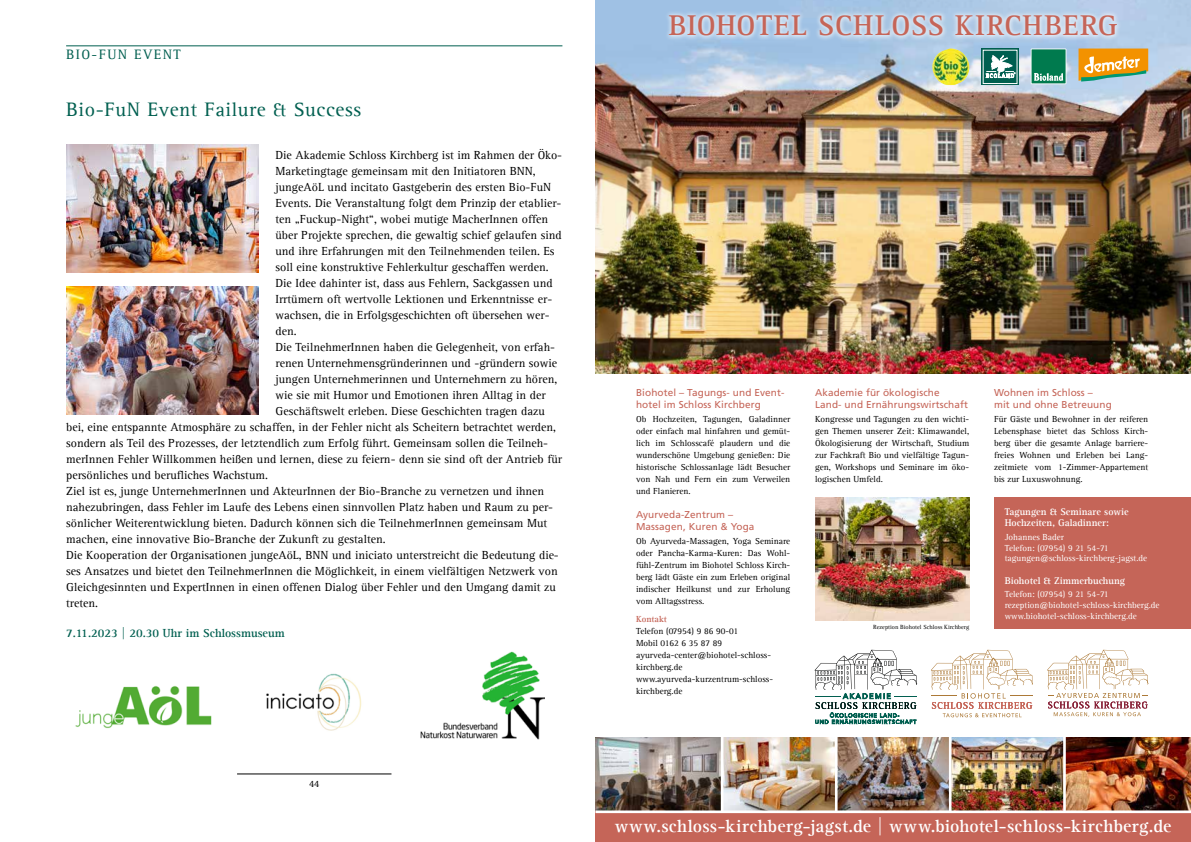
<style>
.page{position:relative;width:1191px;height:842px;background:#fff}
.page>*{position:absolute;margin:0;border:0;box-sizing:border-box;transform-origin:0 0}
.t1{font:700 29.3px "Agfa Rotis Serif";letter-spacing:.025em;color:#c56558}
.t2{font:20px "Agfa Rotis Serif";letter-spacing:.03em;color:#005f50}
.t3{font:700 18px "Agfa Rotis Serif";letter-spacing:.015em;color:#fff}
.t4{font:14px "Agfa Rotis Serif";letter-spacing:.1em;color:#005f50}
.t5{font:12px "Agfa Rotis Serif";color:#000}
.t6{font:700 12px "Agfa Rotis Serif";color:#005f50}
.t7{font:10px/12px "Frutiger LT Std";letter-spacing:.01em;color:#c56558}
.t8{font:700 10px/11.4px "Agfa Rotis Serif";color:#fff}
.t9{font:10px "Agfa Rotis Serif";color:#000}
.t10{font:9px/12px "Agfa Rotis Serif";color:#000;text-align:justify}
.t11{font:9px/10.8px "Agfa Rotis Serif";color:#fff}
.t12{font:700 9px "Agfa Rotis Serif";color:#c56558}
.t13{font:7.4px "Avenir LT Std";letter-spacing:.2em;color:#015f50}
.t14{font:6.1px "Agfa Rotis Serif";color:#000}
</style>
<div class="page">
<hr style="left:237px;top:774px;width:154px;height:1px;background:#000">
<hr style="left:66px;top:46px;width:496px;height:1px;background:#005f50">
<img style="left:595px;top:737px;width:596px;height:73px">
<hr style="left:721px;top:736px;width:2px;height:76px;background:#fff">
<hr style="left:835px;top:736px;width:2px;height:76px;background:#fff">
<hr style="left:949px;top:736px;width:2px;height:76px;background:#fff">
<hr style="left:1063px;top:736px;width:2px;height:76px;background:#fff">
<div style="left:994px;top:497px;width:197px;height:132px;background:#c56558"></div>
<img style="left:815px;top:497px;width:154px;height:123px">
<svg style="left:931px;top:650px;width:102px;height:67px"></svg>
<svg style="left:1047px;top:650px;width:101px;height:67px"></svg>
<img style="left:595px;top:0;width:596px;height:373px">
<svg style="left:1030px;top:49px;width:36px;height:35px"></svg>
<div style="left:1031px;top:49px;width:34px;height:34px;background:#007a4e"></div>
<svg style="left:1034px;top:73px;width:29px;height:8px"></svg>
<svg style="left:1078px;top:49px;width:70px;height:33px;background:#d7a94d"></svg>
<div style="left:664px;top:10px;width:458px;height:32px;background:#fff;opacity:.75"></div>
<div style="left:595px;top:812px;width:596px;height:30px;background:#c56558"></div>
<hr style="left:595px;top:810px;width:596px;height:3px;background:#fff">
<svg style="left:814px;top:650px;width:103px;height:40px"></svg>
<svg style="left:815px;top:696px;width:101px;height:28px"></svg>
<svg style="left:981px;top:49px;width:37px;height:36px"></svg>
<svg style="left:985px;top:55px;width:30px;height:24px"></svg>
<img style="left:932px;top:49px;width:37px;height:36px">
<img style="left:66px;top:287px;width:192px;height:128px">
<img style="left:66px;top:145px;width:192px;height:128px">
<img style="left:266px;top:673px;width:96px;height:58px">
<img style="left:75px;top:686px;width:137px;height:43px">
<img style="left:421px;top:651px;width:124px;height:89px">
<p class="t4" style="left:66px;top:46px;width:116px">BIO-FUN EVENT</p>
<h2 class="t2" style="left:66px;top:98px;width:296px">Bio-FuN Event Failure &amp; Success</h2>
<p class="t5" style="left:275px;top:148px;width:288px">Die Akademie Schloss Kirchberg ist im Rahmen der Öko-</p>
<p class="t5" style="left:275px;top:164px;width:262px">Marketingtage gemeinsam mit den Initiatoren BNN,</p>
<p class="t5" style="left:275px;top:180px;width:277px">jungeAöL und incitato Gastgeberin des ersten Bio-FuN</p>
<p class="t5" style="left:275px;top:196px;width:287px">Events. Die Veranstaltung folgt dem Prinzip der etablier-</p>
<p class="t5" style="left:275px;top:212px;width:274px">ten „Fuckup-Night“, wobei mutige MacherInnen offen</p>
<p class="t5" style="left:275px;top:228px;width:288px">über Projekte sprechen, die gewaltig schief gelaufen sind</p>
<p class="t5" style="left:275px;top:244px;width:280px">und ihre Erfahrungen mit den Teilnehmenden teilen. Es</p>
<p class="t5" style="left:275px;top:260px;width:274px">soll eine konstruktive Fehlerkultur geschaffen werden.</p>
<p class="t5" style="left:275px;top:276px;width:278px">Die Idee dahinter ist, dass aus Fehlern, Sackgassen und</p>
<p class="t5" style="left:275px;top:292px;width:278px">Irrtümern oft wertvolle Lektionen und Erkenntnisse er-</p>
<p class="t5" style="left:275px;top:308px;width:276px">wachsen, die in Erfolgsgeschichten oft übersehen wer-</p>
<p class="t5" style="left:275px;top:324px;width:23px">den.</p>
<p class="t5" style="left:275px;top:340px;width:281px">Die TeilnehmerInnen haben die Gelegenheit, von erfah-</p>
<p class="t5" style="left:275px;top:355px;width:283px">renen Unternehmensgründerinnen und -gründern sowie</p>
<p class="t5" style="left:275px;top:371px;width:283px">jungen Unternehmerinnen und Unternehmern zu hören,</p>
<p class="t5" style="left:275px;top:387px;width:272px">wie sie mit Humor und Emotionen ihren Alltag in der</p>
<p class="t5" style="left:275px;top:403px;width:271px">Geschäftswelt erleben. Diese Geschichten tragen dazu</p>
<p class="t5" style="left:66px;top:419px;width:491px">bei, eine entspannte Atmosphäre zu schaffen, in der Fehler nicht als Scheitern betrachtet werden,</p>
<p class="t5" style="left:66px;top:435px;width:483px">sondern als Teil des Prozesses, der letztendlich zum Erfolg führt. Gemeinsam sollen die Teilneh-</p>
<p class="t5" style="left:66px;top:451px;width:497px">merInnen Fehler Willkommen heißen und lernen, diese zu feiern- denn sie sind oft der Antrieb für</p>
<p class="t5" style="left:66px;top:467px;width:203px">persönliches und berufliches Wachstum.</p>
<p class="t5" style="left:66px;top:483px;width:479px">Ziel ist es, junge UnternehmerInnen und AkteurInnen der Bio-Branche zu vernetzen und ihnen</p>
<p class="t5" style="left:66px;top:499px;width:488px">nahezubringen, dass Fehler im Laufe des Lebens einen sinnvollen Platz haben und Raum zu per-</p>
<p class="t5" style="left:66px;top:515px;width:482px">sönlicher Weiterentwicklung bieten. Dadurch können sich die TeilnehmerInnen gemeinsam Mut</p>
<p class="t5" style="left:66px;top:531px;width:321px">machen, eine innovative Bio-Branche der Zukunft zu gestalten.</p>
<p class="t5" style="left:66px;top:547px;width:494px">Die Kooperation der Organisationen jungeAöL, BNN und iniciato unterstreicht die Bedeutung die-</p>
<p class="t5" style="left:66px;top:563px;width:493px">ses Ansatzes und bietet den TeilnehmerInnen die Möglichkeit, in einem vielfältigen Netzwerk von</p>
<p class="t5" style="left:66px;top:579px;width:491px">Gleichgesinnten und ExpertInnen in einen offenen Dialog über Fehler und den Umgang damit zu</p>
<p class="t5" style="left:66px;top:595px;width:34px">treten.</p>
<p class="t6" style="left:66px;top:625px;width:220px">7.11.2023 | 20.30 Uhr im Schlossmuseum</p>
<p class="t9" style="left:309px;top:778px;width:12px">44</p>
<h1 class="t1" style="left:669px;top:8px;width:450px">BIOHOTEL SCHLOSS KIRCHBERG</h1>
<p class="t7" style="left:636px;top:386px;width:150px">Biohotel – Tagungs- und Event&shy;hotel im Schloss Kirchberg</p>
<p class="t10" style="left:636px;top:413px;width:156px">Ob Hochzeiten, Tagungen, Galadinner oder einfach mal hinfahren und gemüt&shy;lich im Schlosscafé plaudern und die wunderschöne Umgebung genießen: Die historische Schlossanlage lädt Besucher von Nah und Fern ein zum Verweilen und Flanieren.</p>
<p class="t7" style="left:636px;top:508px;width:120px">Ayurveda-Zentrum –<br>Massagen, Kuren &amp; Yoga</p>
<p class="t10" style="left:636px;top:535px;width:156px">Ob Ayurveda-Massagen, Yoga Seminare oder Pancha-Karma-Kuren: Das Wohl&shy;fühl-Zentrum im Biohotel Schloss Kirch&shy;berg lädt Gäste ein zum Erleben original indischer Heilkunst und zur Erholung vom Alltagsstress.</p>
<p class="t12" style="left:636px;top:613px;width:32px">Kontakt</p>
<p class="t10" style="left:636px;top:625px;width:138px;text-align:left">Telefon (07954) 9 86 90-01<br>Mobil 0162 6 35 87 89 ayurveda-center@biohotel-schloss&shy;kirchberg.de www.ayurveda-kurzentrum-schloss&shy;kirchberg.de</p>
<p class="t7" style="left:815px;top:386px;width:154px">Akademie für ökologische<br>Land- und Ernährungswirtschaft</p>
<p class="t10" style="left:815px;top:413px;width:156px">Kongresse und Tagungen zu den wichti&shy;gen Themen unserer Zeit: Klimawandel, Ökologisierung der Wirtschaft, Studium zur Fachkraft Bio und vielfältige Tagun&shy;gen, Workshops und Seminare im öko&shy;logischen Umfeld.</p>
<p class="t14" style="left:873px;top:623px;width:98px">Rezeption Biohotel Schloss Kirchberg</p>
<p class="t13" style="left:843px;top:692px;width:49px">AKADEMIE</p>
<p class="t7" style="left:994px;top:386px;width:119px">Wohnen im Schloss –<br>mit und ohne Betreuung</p>
<p class="t10" style="left:994px;top:413px;width:156px">Für Gäste und Bewohner in der reiferen Lebensphase bietet das Schloss Kirch&shy;berg über die gesamte Anlage barriere&shy;freies Wohnen und Erleben bei Lang&shy;zeitmiete vom 1-Zimmer-Appartement bis zur Luxuswohnung.</p>
<p class="t8" style="left:1004px;top:506px;width:126px">Tagungen &amp; Seminare sowie<br>Hochzeiten, Galadinner:</p>
<p class="t11" style="left:1004px;top:531px;width:144px">Johannes Bader<br>Telefon: (07954) 9 21 54-71 tagungen@schloss-kirchberg-jagst.de</p>
<p class="t8" style="left:1004px;top:575px;width:122px">Biohotel &amp; Zimmerbuchung</p>
<p class="t11" style="left:1004px;top:589px;width:156px">Telefon: (07954) 9 21 54-71 rezeption@biohotel-schloss-kirchberg.de www.biohotel-schloss-kirchberg.de</p>
<h3 class="t3" style="left:615px;top:816px;width:558px">www.schloss-kirchberg-jagst.de | www.biohotel-schloss-kirchberg.de</h3>
</div>
